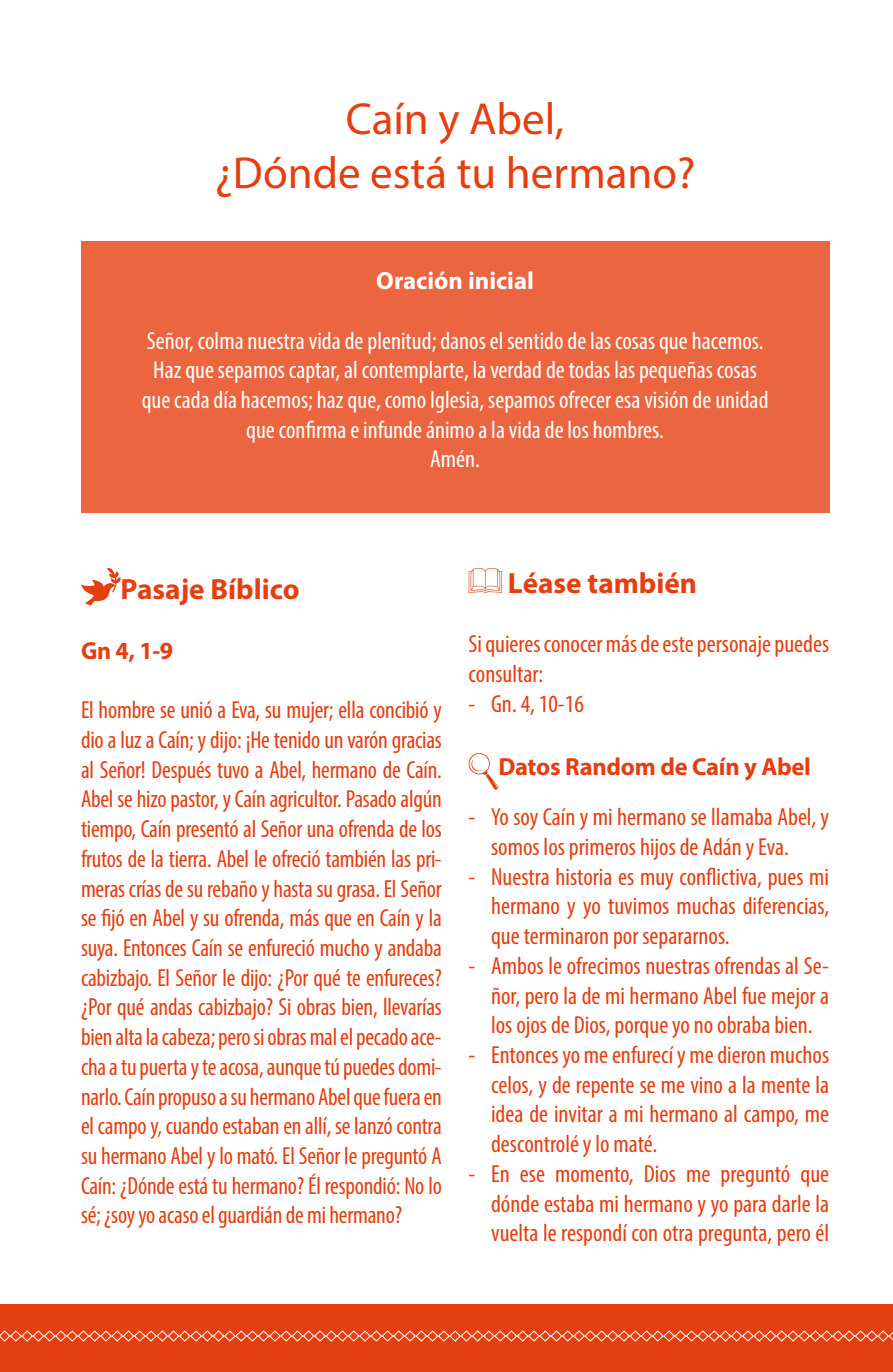
<style>
.page{position:relative;width:893px;height:1372px;background:#fff}
.page>*{position:absolute;margin:0;border:0;box-sizing:border-box;transform-origin:0 0}
.t1{font:45px/54px "Myriad Pro";color:#e53e10;text-align:center}
.t2{font:700 29.25px "Myriad Pro";color:#e53e10}
.t3{font:24.75px/29.7px "Myriad Variable Concept";color:#e53e10;text-align:justify}
.t4{font:24.75px/29.7px "Myriad Variable Concept";color:#fff;text-align:center}
.t5{font:700 24.75px "Myriad Pro";letter-spacing:-.01em;color:#e53e10}
.t6{font:700 24.75px "Myriad Pro";color:#fff}
</style>
<div class="page">
<svg style="left:81px;top:568px;width:40px;height:37px"></svg>
<svg style="left:469px;top:568px;width:33px;height:25px"></svg>
<svg style="left:468px;top:753px;width:30px;height:36px"></svg>
<div style="left:81px;top:241px;width:748px;height:271px;background:#ea6540"></div>
<div style="left:0;top:1304px;width:893px;height:67px;background:#e53e10"></div>
<svg style="left:0;top:1330px;width:893px;height:12px"></svg>
<h1 class="t1" style="left:215px;top:91px;width:482px">Caín y Abel,<br>¿Dónde está tu hermano?</h1>
<p class="t6" style="left:376px;top:265px;width:159px">Oración inicial</p>
<p class="t4" style="left:142px;top:325px;width:628px">Señor, colma nuestra vida de plenitud; danos el sentido de las cosas que hacemos.<br>Haz que sepamos captar, al contemplarte, la verdad de todas las pequeñas cosas que cada día hacemos; haz que, como Iglesia, sepamos ofrecer esa visión de unidad que confirma e infunde ánimo a la vida de los hombres.<br>Amén.</p>
<p class="t2" style="left:121px;top:570px;width:180px">Pasaje Bíblico</p>
<p class="t5" style="left:81px;top:634px;width:94px">Gn 4, 1-9</p>
<p class="t3" style="left:81px;top:695px;width:362px">El hombre se unió a Eva, su mujer; ella concibió y dio a luz a Caín; y dijo: ¡He tenido un varón gracias al Señor! Después tuvo a Abel, hermano de Caín.<br>Abel se hizo pastor, y Caín agricultor. Pasado algún tiempo, Caín presentó al Señor una ofrenda de los frutos de la tierra. Abel le ofreció también las pri&shy;meras crías de su rebaño y hasta su grasa. El Señor se fijó en Abel y su ofrenda, más que en Caín y la suya. Entonces Caín se enfureció mucho y andaba cabizbajo. El Señor le dijo: ¿Por qué te enfureces? ¿Por qué andas cabizbajo? Si obras bien, llevarías bien alta la cabeza; pero si obras mal el pecado ace&shy;cha a tu puerta y te acosa, aunque tú puedes domi&shy;narlo. Caín propuso a su hermano Abel que fuera en el campo y, cuando estaban en allí, se lanzó contra su hermano Abel y lo mató. El Señor le preguntó A Caín: ¿Dónde está tu hermano? Él respondió: No lo sé; ¿soy yo acaso el guardián de mi hermano?</p>
<p class="t2" style="left:508px;top:564px;width:191px">Léase también</p>
<p class="t3" style="left:469px;top:629px;width:362px">Si quieres conocer más de este personaje puedes consultar:</p>
<p class="t3" style="left:469px;top:688px;width:117px">- Gn. 4, 10-16</p>
<p class="t5" style="left:498px;top:750px;width:314px">Datos Random de Caín y Abel</p>
<p class="t3" style="left:491px;top:802px;width:340px;text-indent:-22px">- Yo soy Caín y mi hermano se llamaba Abel, y somos los primeros hijos de Adán y Eva.</p>
<p class="t3" style="left:491px;top:861px;width:340px;text-indent:-22px">- Nuestra historia es muy conflictiva, pues mi hermano y yo tuvimos muchas diferencias, que terminaron por separarnos.</p>
<p class="t3" style="left:491px;top:950px;width:340px;text-indent:-22px">- Ambos le ofrecimos nuestras ofrendas al Se&shy;ñor, pero la de mi hermano Abel fue mejor a los ojos de Dios, porque yo no obraba bien.</p>
<p class="t3" style="left:491px;top:1039px;width:340px;text-indent:-22px">- Entonces yo me enfurecí y me dieron muchos celos, y de repente se me vino a la mente la idea de invitar a mi hermano al campo, me descontrolé y lo maté.</p>
<p class="t3" style="left:491px;top:1158px;width:340px;text-indent:-22px">- En ese momento, Dios me preguntó que dónde estaba mi hermano y yo para darle la vuelta le respondí con otra pregunta, pero él</p>
</div>
